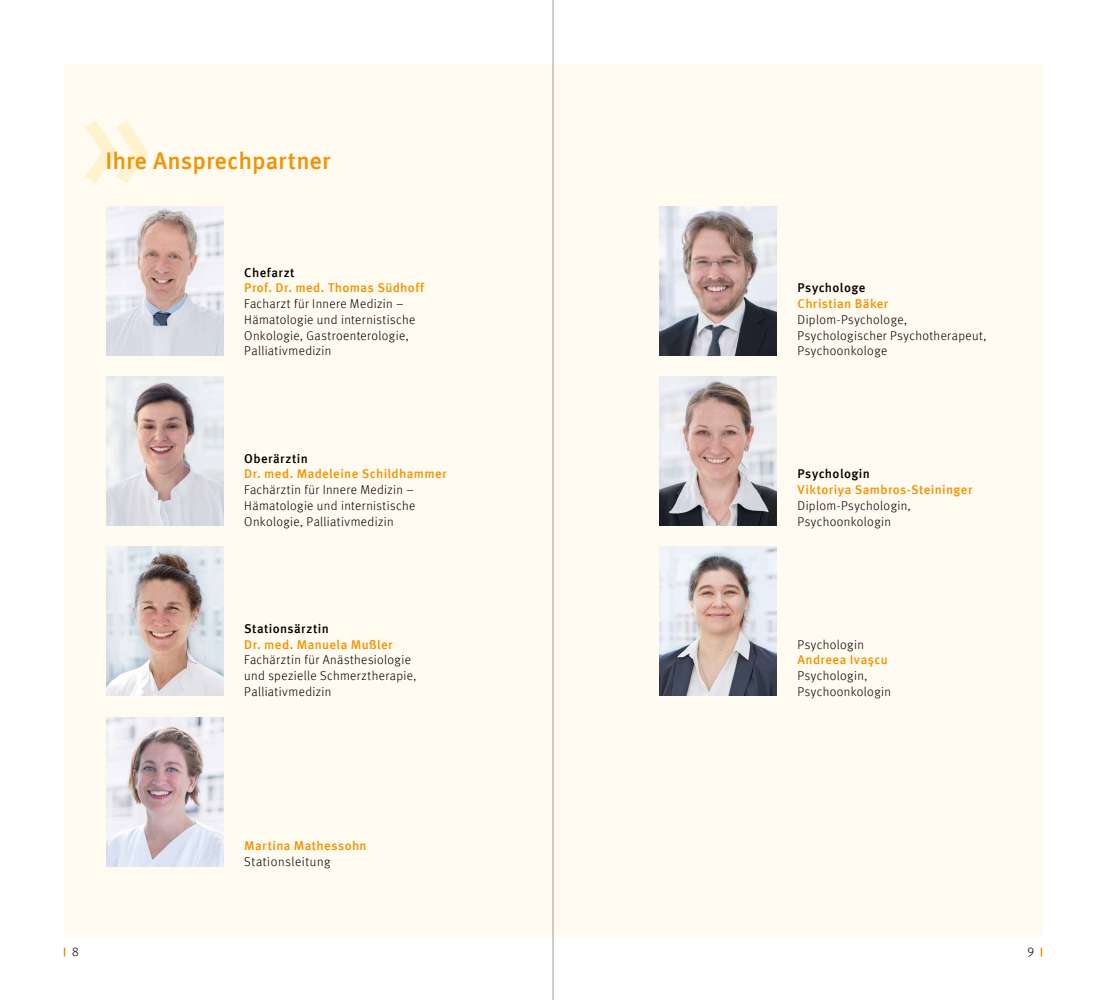
<style>
.page{position:relative;width:1106px;height:1000px;background:#fff}
.page>*{position:absolute;margin:0;border:0;box-sizing:border-box;transform-origin:0 0}
.t1{font:500 24px "Meta Offc";color:#f39200}
.t2{font:300 12.75px/15.8px "Meta Offc";letter-spacing:.03em;color:#000}
.t3{font:500 12.75px "Meta Offc";letter-spacing:.03em;color:#f39200}
.t4{font:500 12.75px "Meta Offc";letter-spacing:.03em;color:#000}
.t5{font:300 12.75px "Meta Offc";letter-spacing:.05em;color:#000}
</style>
<div class="page">
<div style="left:64px;top:64px;width:978px;height:871px;background:#fffbf0"></div>
<svg style="left:1040px;top:947px;width:2px;height:9px"></svg>
<svg style="left:85px;top:120px;width:63px;height:63px"></svg>
<img style="left:106px;top:376px;width:117px;height:149px">
<img style="left:106px;top:546px;width:117px;height:149px">
<img style="left:106px;top:717px;width:117px;height:148px">
<img style="left:106px;top:206px;width:117px;height:149px">
<img style="left:659px;top:376px;width:117px;height:149px">
<img style="left:659px;top:546px;width:117px;height:149px">
<img style="left:659px;top:206px;width:117px;height:149px">
<hr style="left:553px;top:0;width:1px;height:999px;background:#9d9d9c">
<h1 class="t1" style="left:105px;top:147px;width:227px">Ihre Ansprechpartner</h1>
<p class="t4" style="left:244px;top:264px;width:52px">Chefarzt</p>
<p class="t3" style="left:244px;top:280px;width:181px">Prof. Dr. med. Thomas Südhoff</p>
<p class="t2" style="left:244px;top:296px;width:172px">Facharzt für Innere Medizin –<br>Hämatologie und internistische<br>Onkologie, Gastroenterologie,<br>Palliativmedizin</p>
<p class="t4" style="left:244px;top:450px;width:65px">Oberärztin</p>
<p class="t3" style="left:244px;top:466px;width:204px">Dr. med. Madeleine Schildhammer</p>
<p class="t2" style="left:244px;top:482px;width:172px;text-align:justify">Fachärztin für Innere Medizin – Hämatologie und internistische Onkologie, Palliativmedizin</p>
<p class="t4" style="left:244px;top:621px;width:86px">Stationsärztin</p>
<p class="t3" style="left:244px;top:636px;width:150px">Dr. med. Manuela Mußler</p>
<p class="t2" style="left:244px;top:652px;width:174px">Fachärztin für Anästhesiologie und spezielle Schmerztherapie,<br>Palliativmedizin</p>
<p class="t3" style="left:244px;top:838px;width:124px">Martina Mathessohn</p>
<p class="t5" style="left:244px;top:854px;width:88px">Stationsleitung</p>
<p class="t4" style="left:797px;top:280px;width:69px">Psychologe</p>
<p class="t3" style="left:797px;top:296px;width:92px">Christian Bäker</p>
<p class="t2" style="left:797px;top:312px;width:190px">Diplom-Psychologe,<br>Psychologischer Psychotherapeut,<br>Psychoonkologe</p>
<p class="t4" style="left:797px;top:466px;width:74px">Psychologin</p>
<p class="t3" style="left:797px;top:482px;width:176px">Viktoriya Sambros-Steininger</p>
<p class="t2" style="left:797px;top:498px;width:115px">Diplom-Psychologin,<br>Psychoonkologin</p>
<p class="t2" style="left:797px;top:636px;width:68px">Psychologin</p>
<p class="t3" style="left:797px;top:652px;width:92px">Andreea Ivaş cu</p>
<p class="t2" style="left:797px;top:668px;width:95px">Psychologin,<br>Psychoonkologin</p>
<p class="t2" style="left:72px;top:944px;width:9px">8</p>
<p class="t2" style="left:1027px;top:944px;width:9px">9</p>
</div>
